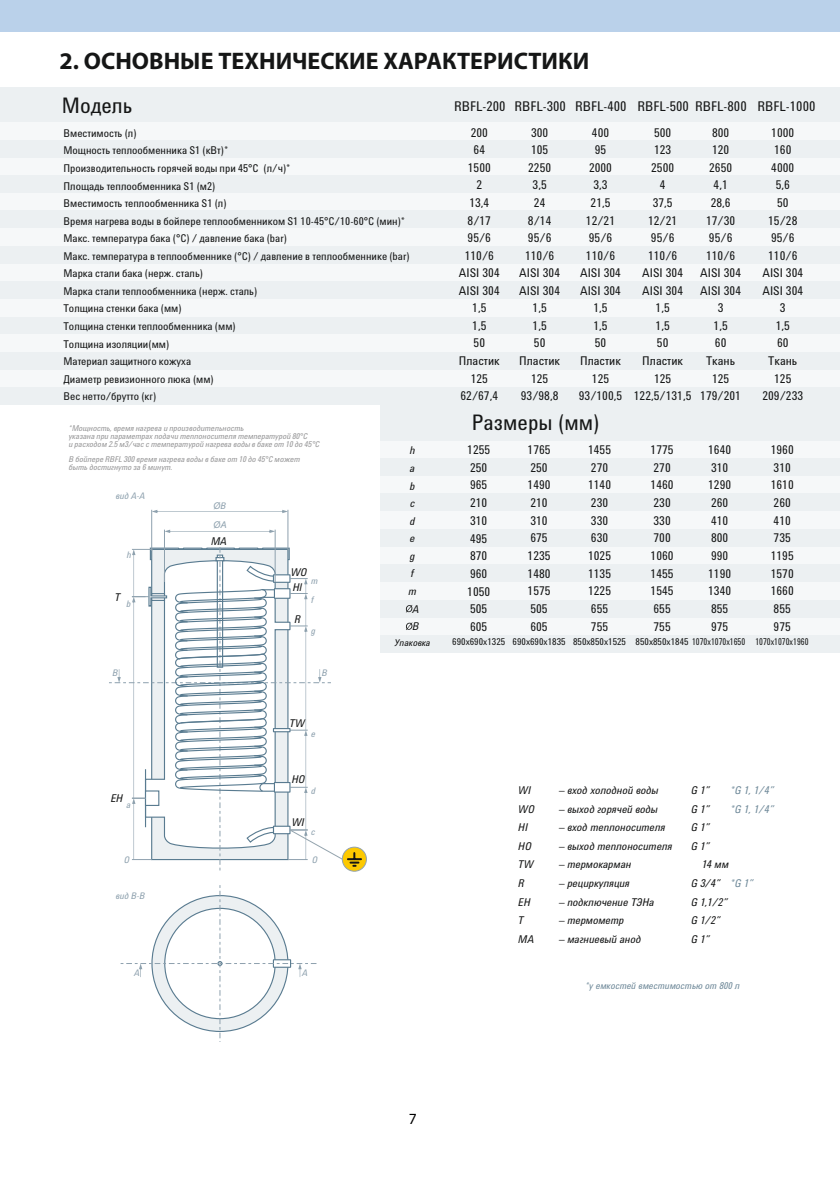
<style>
.page{position:relative;width:840px;height:1191px;background:#fff}
.page>*{position:absolute;margin:0;border:0;box-sizing:border-box;transform-origin:0 0}
.t1{font:700 24px "Myriad Pro";color:#151616}
.t2{font:22px "Utah Cyr MT Cond";color:#151616}
.t3{font:15.6px "Myriad Pro";color:#000}
.t4{font:13.8px "Utah Cyr MT Cond";color:#151616}
.t5{font:12.4px/17.6px "Utah Cyr MT Cond";color:#151616}
.t6{font:11px/17.6px "Utah Cyr MT Cond";color:#151616}
.t7{font:italic 11px/17.6px "Utah Cyr MT Cond";color:#151616}
.t8{font:italic 11px/18.6px "Utah Cyr MT Cond";color:#708a9a}
.t9{font:9.6px "Utah Cyr MT Cond";color:#151616}
.t10{font:italic 9.6px "Utah Cyr MT Cond";color:#708a9a}
.t11{font:italic 9.6px "Utah Cyr MT Cond";color:#151616}
.t12{font:italic 9.2px "Utah Cyr MT Cond";color:#8ea1ae}
.t13{font:italic 9.2px/19.2px "Arial";color:#8ea1ae}
.t14{font:italic 8.2px/7.8px "Utah Cyr MT Cond";color:#989899}
.s1{font-family:"Utah Cyr MT Cond"}
</style>
<div class="page">
<div style="left:0;top:87px;width:839px;height:35px;background:#ecf0f2"></div>
<div style="left:0;top:0;width:839px;height:32px;background:#bad1ea"></div>
<div style="left:0;top:264px;width:839px;height:17px;background:#f6f8f9"></div>
<div style="left:0;top:299px;width:839px;height:18px;background:#f6f8f9"></div>
<div style="left:0;top:122px;width:839px;height:18px;background:#f6f8f9"></div>
<div style="left:0;top:157px;width:839px;height:18px;background:#f6f8f9"></div>
<div style="left:0;top:193px;width:839px;height:18px;background:#f6f8f9"></div>
<div style="left:0;top:228px;width:839px;height:18px;background:#f6f8f9"></div>
<div style="left:380px;top:476px;width:459px;height:17px;background:#f6f8f9"></div>
<div style="left:380px;top:582px;width:459px;height:18px;background:#f6f8f9"></div>
<div style="left:380px;top:511px;width:459px;height:18px;background:#f6f8f9"></div>
<div style="left:380px;top:617px;width:459px;height:18px;background:#f6f8f9"></div>
<div style="left:380px;top:546px;width:459px;height:18px;background:#f6f8f9"></div>
<div style="left:380px;top:440px;width:459px;height:18px;background:#f6f8f9"></div>
<div style="left:380px;top:458px;width:459px;height:18px;background:#ecf0f2"></div>
<div style="left:380px;top:493px;width:459px;height:18px;background:#ecf0f2"></div>
<div style="left:380px;top:529px;width:459px;height:17px;background:#ecf0f2"></div>
<div style="left:380px;top:564px;width:459px;height:18px;background:#ecf0f2"></div>
<div style="left:380px;top:600px;width:459px;height:17px;background:#ecf0f2"></div>
<div style="left:380px;top:635px;width:459px;height:18px;background:#ecf0f2"></div>
<div style="left:380px;top:405px;width:459px;height:35px;background:#ecf0f2"></div>
<div style="left:0;top:140px;width:839px;height:17px;background:#ecf0f2"></div>
<div style="left:0;top:175px;width:839px;height:18px;background:#ecf0f2"></div>
<div style="left:0;top:211px;width:839px;height:17px;background:#ecf0f2"></div>
<div style="left:0;top:246px;width:839px;height:18px;background:#ecf0f2"></div>
<div style="left:0;top:281px;width:839px;height:18px;background:#ecf0f2"></div>
<div style="left:0;top:317px;width:839px;height:17px;background:#ecf0f2"></div>
<div style="left:0;top:334px;width:839px;height:18px;background:#f6f8f9"></div>
<svg style="left:120px;top:885px;width:197px;height:157px"></svg>
<hr style="left:287px;top:510px;width:1px;height:41px;background:#8ea1ae">
<hr style="left:151px;top:510px;width:1px;height:41px;background:#8ea1ae">
<svg style="left:152px;top:510px;width:136px;height:3px"></svg>
<hr style="left:275px;top:529px;width:1px;height:53px;background:#8ea1ae">
<hr style="left:164px;top:529px;width:1px;height:53px;background:#8ea1ae">
<svg style="left:164px;top:529px;width:111px;height:4px"></svg>
<svg style="left:405px;top:605px;width:7px;height:7px"></svg>
<svg style="left:406px;top:622px;width:6px;height:8px"></svg>
<div style="left:0;top:352px;width:839px;height:18px;background:#ecf0f2"></div>
<div style="left:0;top:370px;width:839px;height:17px;background:#f6f8f9"></div>
<div style="left:0;top:387px;width:839px;height:18px;background:#ecf0f2"></div>
<div style="left:342px;top:847px;width:24px;height:24px;background:#fdc900;border:1px solid #93a3ad;border-radius:50%"></div>
<svg style="left:109px;top:541px;width:252px;height:329px"></svg>
<h1 class="t1" style="left:59px;top:51px;width:531px">2. ОСНОВНЫЕ ТЕХНИЧЕСКИЕ ХАРАКТЕРИСТИКИ</h1>
<h2 class="t2" style="left:62px;top:98px;width:72px">Модель</h2>
<p class="t4" style="left:454px;top:101px;width:362px">RBFL-200 RBFL-300 RBFL-400 RBFL-500 RBFL-800 RBFL-1000</p>
<p class="t6" style="left:63px;top:125px;width:347px">Вместимость (л)<br>Мощность теплообменника S1 (кВт)*<br>Производительность горячей воды при 45°С (л/ч)*<br>Площадь теплообменника S1 (м2)<br>Вместимость теплообменника S1 (л)<br>Время нагрева воды в бойлере теплообменником S1 10-45°C/10-60°C (мин)* Макс. температура бака (°C) / давление бака (bar)<br>Макс. температура в теплообменнике (°C) / давление в теплообменнике (bar)<br>Марка стали бака (нерж. сталь)<br>Марка стали теплообменника (нерж. сталь)<br>Толщина стенки бака (мм)<br>Толщина стенки теплообменника (мм)<br>Толщина изоляции(мм)<br>Материал защитного кожуха<br>Диаметр ревизионного люка (мм)<br>Вес нетто/брутто (кг)</p>
<p class="t5" style="left:519px;top:125px;width:42px;text-align:center">300<br>105<br>2250<br>3,5<br>24<br>8/14<br>95/6<br>110/6<br>AISI 304<br>AISI 304<br>1,5<br>1,5<br>50<br>Пластик<br>125<br>93/98,8</p>
<p class="t5" style="left:578px;top:125px;width:45px;text-align:center">400<br>95<br>2000<br>3,3<br>21,5<br>12/21<br>95/6<br>110/6<br>AISI 304<br>AISI 304<br>1,5<br>1,5<br>50<br>Пластик<br>125<br>93/100,5</p>
<p class="t5" style="left:633px;top:125px;width:59px;text-align:center">500<br>123<br>2500<br>4<br>37,5<br>12/21<br>95/6<br>110/6<br>AISI 304<br>AISI 304<br>1,5<br>1,5<br>50<br>Пластик<br>125<br>122,5/131,5</p>
<p class="t5" style="left:458px;top:125px;width:42px;text-align:center">200<br>64<br>1500<br>2<br>13,4<br>8/17<br>95/6<br>110/6<br>AISI 304<br>AISI 304<br>1,5<br>1,5<br>50<br>Пластик<br>125<br>62/67,4</p>
<p class="t5" style="left:699px;top:125px;width:42px;text-align:center">800<br>120<br>2650<br>4,1<br>28,6<br>17/30<br>95/6<br>110/6<br>AISI 304<br>AISI 304<br>3<br>1,5<br>60<br>Ткань<br>125<br>179/201</p>
<p class="t5" style="left:762px;top:125px;width:42px;text-align:center">1000<br>160<br>4000<br>5,6<br>50<br>15/28<br>95/6<br>110/6<br>AISI 304<br>AISI 304<br>3<br>1,5<br>60<br>Ткань<br>125<br>209/233</p>
<p class="t14" style="left:69px;top:425px;width:176px">*Мощность, время нагрева и производительность</p>
<h2 class="t2" style="left:471px;top:415px;width:129px">Размеры (мм)</h2>
<p class="t14" style="left:69px;top:433px;width:252px">указана при параметрах подачи теплоносителя температурой 80°C<br>и расходом 2.5 м3/час с температурой нагрева воды в баке от 10 до 45°C</p>
<p class="t14" style="left:69px;top:456px;width:233px">В бойлере RBFL 300 время нагрева воды в баке от 10 до 45°C может быть достигнуто за 6 минут.</p>
<p class="t5" style="left:467px;top:442px;width:24px">1255<br>250<br>965<br>210<br>310<br>495<br>870<br>960<br>1050<br>505<br>605</p>
<p class="t9" style="left:452px;top:638px;width:54px">690х690х1325</p>
<p class="t5" style="left:527px;top:442px;width:24px">1765<br>250<br>1490<br>210<br>310<br>675<br>1235<br>1480<br>1575<br>505<br>605</p>
<p class="t9" style="left:512px;top:638px;width:54px">690х690х1835</p>
<p class="t5" style="left:587px;top:442px;width:24px">1455<br>270<br>1140<br>230<br>330<br>630<br>1025<br>1135<br>1225<br>655<br>755</p>
<p class="t9" style="left:572px;top:638px;width:54px">850х850х1525</p>
<p class="t7" style="left:408px;top:443px;width:12px;text-align:center">h a b c d e g f m<br>A<br>B</p>
<p class="t11" style="left:394px;top:639px;width:37px">Упаковка</p>
<p class="t12" style="left:116px;top:493px;width:31px">вид А-А</p>
<p class="t13" style="left:213px;top:497px;width:15px">Ø<span class="s1">B<br></span>ØA</p>
<p class="t7" style="left:211px;top:533px;width:17px">MA</p>
<p class="t12" style="left:127px;top:551px;width:6px">h</p>
<p class="t7" style="left:291px;top:564px;width:18px">WO</p>
<p class="t12" style="left:311px;top:577px;width:8px">m</p>
<p class="t7" style="left:293px;top:579px;width:11px">Hl</p>
<p class="t7" style="left:115px;top:589px;width:7px">Т</p>
<p class="t12" style="left:311px;top:597px;width:4px">f</p>
<p class="t12" style="left:126px;top:601px;width:6px">b</p>
<p class="t7" style="left:294px;top:611px;width:8px">R</p>
<p class="t12" style="left:311px;top:627px;width:6px">g</p>
<p class="t12" style="left:112px;top:669px;width:7px">B</p>
<p class="t12" style="left:322px;top:669px;width:7px">B</p>
<p class="t5" style="left:707px;top:442px;width:24px">1640<br>310<br>1290<br>260<br>410<br>800<br>990<br>1190<br>1340<br>855<br>975</p>
<p class="t5" style="left:770px;top:442px;width:24px">1960<br>310<br>1610<br>260<br>410<br>735<br>1195<br>1570<br>1660<br>855<br>975</p>
<p class="t5" style="left:650px;top:442px;width:24px">1775<br>270<br>1460<br>230<br>330<br>700<br>1060<br>1455<br>1545<br>655<br>755</p>
<p class="t9" style="left:635px;top:638px;width:174px">850х850х1845 1070х1070х1650 1070х1070х1960</p>
<p class="t7" style="left:289px;top:715px;width:17px">TW</p>
<p class="t12" style="left:311px;top:730px;width:6px">e</p>
<p class="t7" style="left:291px;top:771px;width:15px">HO</p>
<p class="t7" style="left:111px;top:790px;width:14px">EН</p>
<p class="t12" style="left:126px;top:801px;width:6px">a</p>
<p class="t12" style="left:311px;top:787px;width:6px">d</p>
<p class="t12" style="left:311px;top:828px;width:6px">c</p>
<p class="t7" style="left:291px;top:814px;width:14px">WI</p>
<p class="t12" style="left:124px;top:857px;width:7px">O</p>
<p class="t12" style="left:312px;top:857px;width:7px">O</p>
<p class="t12" style="left:116px;top:892px;width:31px">вид В-В</p>
<p class="t12" style="left:134px;top:969px;width:7px">A</p>
<p class="t12" style="left:302px;top:969px;width:7px">A</p>
<p class="t3" style="left:408px;top:1112px;width:9px">7</p>
<p class="t7" style="left:518px;top:782px;width:18px;line-height:18.6px">WI<br>WO<br>HI<br>HO<br>TW<br>R<br>EН<br>Т<br>MA</p>
<p class="t7" style="left:559px;top:782px;width:101px">– вход холодной воды</p>
<p class="t7" style="left:559px;top:801px;width:100px">– выход горячей воды</p>
<p class="t7" style="left:559px;top:819px;width:108px">– вход теплоносителя</p>
<p class="t7" style="left:559px;top:838px;width:115px">– выход теплоносителя</p>
<p class="t7" style="left:559px;top:856px;width:74px">– термокарман</p>
<p class="t7" style="left:559px;top:875px;width:72px">– рециркуляция</p>
<p class="t7" style="left:559px;top:894px;width:97px">– подключение ТЭНа</p>
<p class="t7" style="left:559px;top:912px;width:66px">– термометр</p>
<p class="t7" style="left:559px;top:931px;width:83px">– магниевый анод</p>
<p class="t7" style="left:690px;top:782px;width:21px">G 1”</p>
<p class="t7" style="left:690px;top:801px;width:21px">G 1”</p>
<p class="t7" style="left:690px;top:819px;width:21px">G 1”</p>
<p class="t7" style="left:690px;top:838px;width:21px">G 1”</p>
<p class="t7" style="left:701px;top:856px;width:28px">14 мм</p>
<p class="t7" style="left:690px;top:875px;width:31px">G 3/4”</p>
<p class="t7" style="left:690px;top:894px;width:38px">G 1,1/2”</p>
<p class="t7" style="left:690px;top:912px;width:31px">G 1/2”</p>
<p class="t7" style="left:690px;top:931px;width:21px">G 1”</p>
<p class="t8" style="left:730px;top:782px;width:45px">*G 1, 1/4” *G 1, 1/4”</p>
<p class="t8" style="left:730px;top:874px;width:25px">*G 1”</p>
<p class="t10" style="left:585px;top:982px;width:156px">*у емкостей вместимостью от 800 л</p>
</div>
